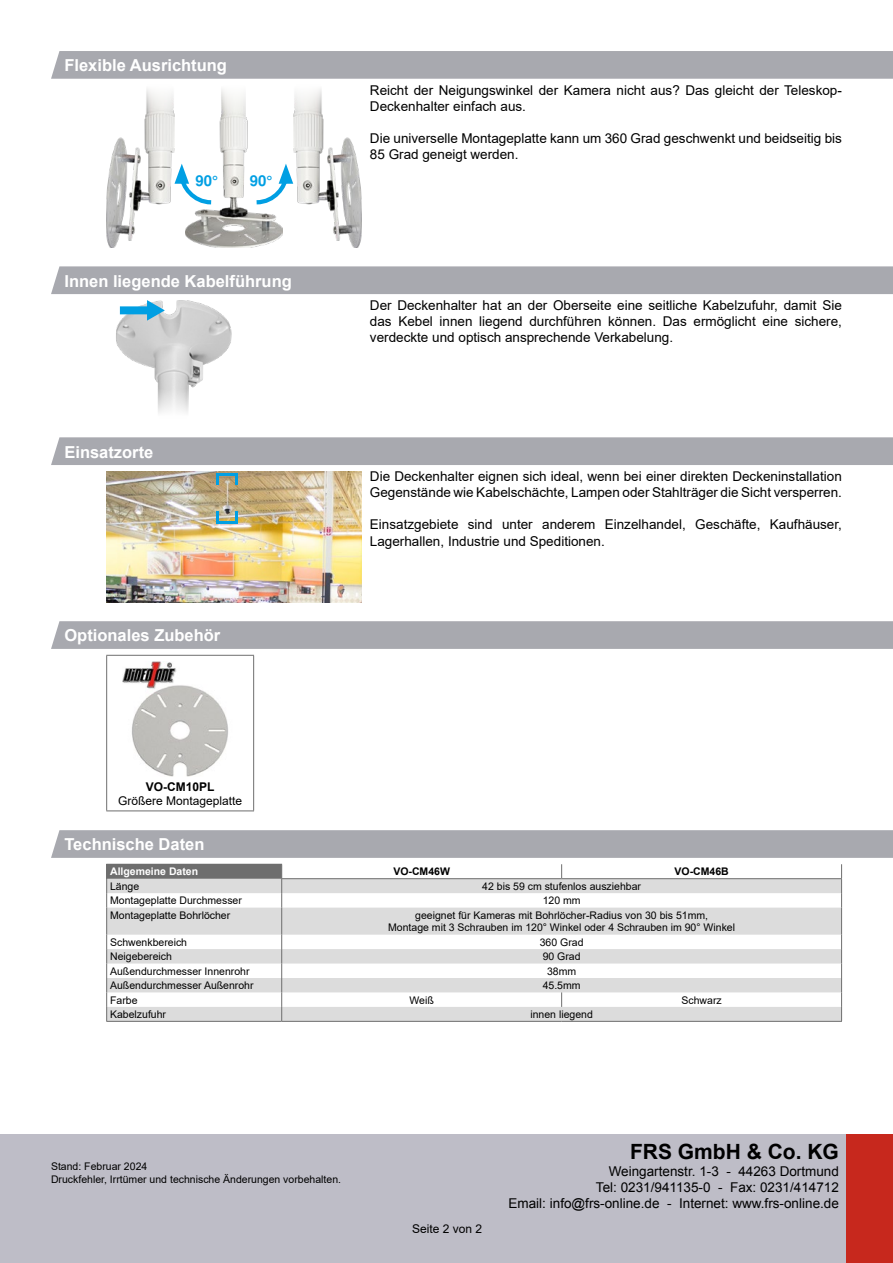
<style>
.page{position:relative;width:893px;height:1263px;background:#fff}
.page>*{position:absolute;margin:0;border:0;box-sizing:border-box;transform-origin:0 0}
.t1{font:700 21px "Arial";color:#000}
.t2{font:700 16.5px "Arial";color:#fff}
.t3{font:700 15px "Nimbus San L";color:#009fe3}
.t4{font:13.5px/16.2px "Arial";color:#000}
.t5{font:12px "Arial";color:#000}
.t6{font:700 12px "Arial";color:#000}
.t7{font:10.5px/12.6px "Arial";color:#000}
.t8{font:700 10.5px "Arial";color:#000}
.t9{font:700 10.5px "Arial";color:#fff}
</style>
<div class="page">
<div style="left:0;top:1134px;width:893px;height:129px;background:#bebdc7"></div>
<div style="left:846px;top:1134px;width:47px;height:129px;background:#c7281d"></div>
<div style="left:51px;top:51px;width:842px;height:28px;background:#a8a9af"></div>
<img style="left:185px;top:89px;width:97px;height:158px">
<svg style="left:174px;top:164px;width:41px;height:43px"></svg>
<svg style="left:252px;top:164px;width:41px;height:43px"></svg>
<img style="left:106px;top:89px;width:68px;height:158px">
<img style="left:293px;top:89px;width:68px;height:158px">
<div style="left:51px;top:266px;width:842px;height:28px;background:#a8a9af"></div>
<img style="left:116px;top:300px;width:115px;height:113px">
<svg style="left:120px;top:300px;width:45px;height:21px"></svg>
<div style="left:51px;top:437px;width:842px;height:28px;background:#a8a9af"></div>
<img style="left:106px;top:471px;width:255px;height:131px">
<svg style="left:217px;top:475px;width:2px;height:10px"></svg>
<svg style="left:235px;top:511px;width:3px;height:10px"></svg>
<hr style="left:217px;top:473px;width:21px;height:2px;background:#009fe3">
<hr style="left:217px;top:521px;width:21px;height:2px;background:#009fe3">
<svg style="left:235px;top:475px;width:3px;height:10px"></svg>
<svg style="left:217px;top:511px;width:2px;height:10px"></svg>
<div style="left:51px;top:621px;width:842px;height:28px;background:#a8a9af"></div>
<hr style="left:106px;top:655px;width:148px;height:1px;background:#6e6e6e">
<hr style="left:106px;top:656px;width:1px;height:154px;background:#6e6e6e">
<hr style="left:253px;top:656px;width:1px;height:154px;background:#6e6e6e">
<hr style="left:106px;top:810px;width:148px;height:1px;background:#6e6e6e">
<img style="left:123px;top:661px;width:105px;height:115px">
<svg style="left:51px;top:830px;width:842px;height:28px;background:#a9aab0"></svg>
<svg style="left:107px;top:864px;width:456px;height:15px"></svg>
<svg style="left:107px;top:879px;width:734px;height:142px;fill:#dcdcdc"></svg>
<hr style="left:106px;top:864px;width:176px;height:1px;background:#6e6e6e">
<svg style="left:106px;top:865px;width:1px;height:156px"></svg>
<hr style="left:106px;top:1021px;width:176px;height:1px;background:#6e6e6e">
<hr style="left:281px;top:878px;width:281px;height:1px;background:#6e6e6e">
<hr style="left:562px;top:878px;width:280px;height:1px;background:#6e6e6e">
<svg style="left:561px;top:992px;width:1px;height:15px"></svg>
<hr style="left:282px;top:1021px;width:280px;height:1px;background:#6e6e6e">
<hr style="left:562px;top:1021px;width:280px;height:1px;background:#6e6e6e">
<svg style="left:281px;top:865px;width:1px;height:156px"></svg>
<svg style="left:561px;top:864px;width:1px;height:14px"></svg>
<svg style="left:841px;top:864px;width:1px;height:157px"></svg>
<p class="t2" style="left:64px;top:54px;width:164px">Flexible Ausrichtung</p>
<p class="t3" style="left:195px;top:170px;width:24px">90°</p>
<p class="t3" style="left:250px;top:170px;width:24px">90°</p>
<p class="t2" style="left:64px;top:269px;width:229px">Innen liegende Kabelführung</p>
<p class="t2" style="left:64px;top:440px;width:90px">Einsatzorte</p>
<p class="t2" style="left:64px;top:624px;width:157px">Optionales Zubehör</p>
<p class="t4" style="left:370px;top:82px;width:473px">Reicht der Neigungswinkel der Kamera nicht aus? Das gleicht der Teleskop-<br>Deckenhalter einfach aus.</p>
<p class="t4" style="left:370px;top:130px;width:473px">Die universelle Montageplatte kann um 360 Grad geschwenkt und beidseitig bis<br>85 Grad geneigt werden.</p>
<p class="t4" style="left:370px;top:297px;width:473px;text-align:justify">Der Deckenhalter hat an der Oberseite eine seitliche Kabelzufuhr, damit Sie das Kebel innen liegend durchführen können. Das ermöglicht eine sichere, verdeckte und optisch ansprechende Verkabelung.</p>
<p class="t4" style="left:370px;top:468px;width:473px">Die Deckenhalter eignen sich ideal, wenn bei einer direkten Deckeninstallation<br>Gegenstände wie Kabelschächte, Lampen oder Stahlträger die Sicht versperren.</p>
<p class="t4" style="left:370px;top:516px;width:473px">Einsatzgebiete sind unter anderem Einzelhandel, Geschäfte, Kaufhäuser,<br>Lagerhallen, Industrie und Speditionen.</p>
<p class="t6" style="left:146px;top:778px;width:70px">VO-CM10PL</p>
<p class="t5" style="left:118px;top:792px;width:126px">Größere Montageplatte</p>
<p class="t2" style="left:64px;top:833px;width:141px">Technische Daten</p>
<p class="t9" style="left:110px;top:864px;width:90px">Allgemeine Daten</p>
<p class="t8" style="left:393px;top:864px;width:58px">VO-CM46W</p>
<p class="t8" style="left:674px;top:864px;width:56px">VO-CM46B</p>
<p class="t7" style="left:110px;top:880px;width:31px">Länge</p>
<p class="t7" style="left:482px;top:880px;width:160px">42 bis 59 cm stufenlos ausziehbar</p>
<p class="t7" style="left:110px;top:894px;width:133px">Montageplatte Durchmesser</p>
<p class="t7" style="left:543px;top:894px;width:39px">120 mm</p>
<p class="t7" style="left:110px;top:908px;width:122px">Montageplatte Bohrlöcher</p>
<p class="t7" style="left:388px;top:908px;width:348px;text-align:center">geeignet für Kameras mit Bohrlöcher-Radius von 30 bis 51mm,<br>Montage mit 3 Schrauben im 120° Winkel oder 4 Schrauben im 90° Winkel</p>
<p class="t7" style="left:110px;top:936px;width:79px">Schwenkbereich</p>
<p class="t7" style="left:540px;top:936px;width:45px">360 Grad</p>
<p class="t7" style="left:110px;top:950px;width:63px">Neigebereich</p>
<p class="t7" style="left:543px;top:950px;width:39px">90 Grad</p>
<p class="t7" style="left:110px;top:964px;width:141px">Außendurchmesser Innenrohr</p>
<p class="t7" style="left:547px;top:964px;width:31px">38mm</p>
<p class="t7" style="left:110px;top:979px;width:145px">Außendurchmesser Außenrohr</p>
<p class="t7" style="left:543px;top:979px;width:39px">45.5mm</p>
<p class="t7" style="left:110px;top:993px;width:29px">Farbe</p>
<p class="t7" style="left:409px;top:993px;width:26px">Weiß</p>
<p class="t7" style="left:681px;top:993px;width:42px">Schwarz</p>
<p class="t7" style="left:110px;top:1008px;width:58px">Kabelzufuhr</p>
<p class="t7" style="left:530px;top:1008px;width:64px">innen liegend</p>
<p class="t7" style="left:51px;top:1160px;width:292px">Stand: Februar 2024<br>Druckfehler, Irrtümer und technische Änderungen vorbehalten.</p>
<p class="t5" style="left:412px;top:1220px;width:72px">Seite 2 von 2</p>
<h1 class="t1" style="left:630px;top:1138px;width:210px">FRS GmbH &amp; Co. KG</h1>
<p class="t4" style="left:509px;top:1163px;width:332px;text-align:right">Weingartenstr. 1-3 - 44263 Dortmund<br>Tel: 0231/941135-0 - Fax: 0231/414712<br>Email: info@frs-online.de - Internet: www.frs-online.de</p>
</div>
